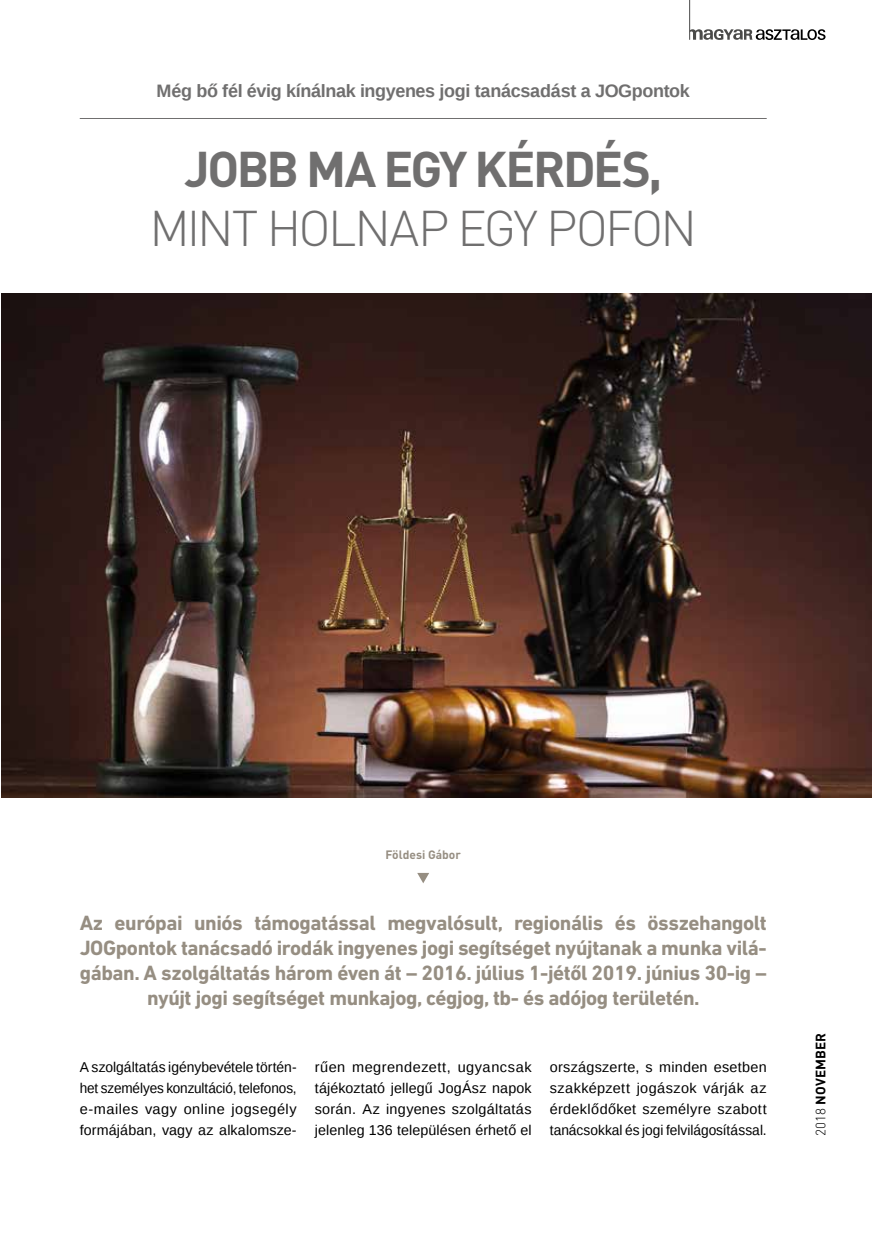
<style>
.page{position:relative;width:872px;height:1242px;background:#fff}
.page>*{position:absolute;margin:0;border:0;box-sizing:border-box;transform-origin:0 0}
.t1{font:300 49.5px "DIN Pro";letter-spacing:-.055em;color:#706f6f}
.t2{font:700 49.5px "DIN Pro";letter-spacing:-.05em;color:#706f6f}
.t3{font:700 21px/25.2px "DIN Next LT Pro";letter-spacing:-.02em;color:#968e82;text-align:center}
.t4{font:700 18px "Liberation Sans";letter-spacing:-.02em;color:#706f6f}
.t5{font:14.25px/21px "Liberation Sans";letter-spacing:.01em;color:#000;text-align:justify}
.t6{font:700 13.5px "DIN Pro";letter-spacing:.01em;color:#000}
.t7{font:700 12px "DIN Pro";color:#968e82}
.s1{font-weight:300}
</style>
<div class="page">
<svg style="left:690px;top:29px;width:135px;height:11px"></svg>
<hr style="left:689px;top:0;width:1px;height:40px;background:#4a4a49">
<hr style="left:80px;top:118px;width:686px;height:1px;background:#706f6f">
<img style="left:1px;top:293px;width:871px;height:504px">
<svg style="left:417px;top:873px;width:12px;height:10px"></svg>
<p class="t4" style="left:157px;top:78px;width:535px">Még bő fél évig kínálnak ingyenes jogi tanácsadást a JOGpontok</p>
<h1 class="t2" style="left:184px;top:135px;width:479px">JOBB MA EGY KÉRDÉS,</h1>
<h1 class="t1" style="left:149px;top:194px;width:549px">MINT HOLNAP EGY POFON</h1>
<p class="t7" style="left:385px;top:846px;width:77px">Földesi Gábor</p>
<p class="t3" style="left:80px;top:909px;width:688px">Az európai uniós támogatással megvalósult, regionális és összehangolt JOGpontok tanácsadó irodák ingyenes jogi segítséget nyújtanak a munka vilá&shy;gában. A szolgáltatás három éven át – 2016. július 1-jétől 2019. június 30-ig – nyújt jogi segítséget munkajog, cégjog, tb- és adójog területén.</p>
<p class="t5" style="left:80px;top:1057px;width:218px">A szolgáltatás igénybevétele történ&shy;het személyes konzultáció, telefonos, e-mailes vagy online jogsegély formájában, vagy az alkalomsze-</p>
<p class="t5" style="left:315px;top:1057px;width:218px">rűen megrendezett, ugyancsak tájékoztató jellegű JogÁsz napok során. Az ingyenes szolgáltatás jelenleg 136 településen érhető el</p>
<p class="t5" style="left:550px;top:1057px;width:218px">országszerte, s minden esetben szakképzett jogászok várják az érdeklődőket személyre szabott tanácsokkal és jogi felvilágosítással.</p>
<p class="t6" style="left:811px;top:1135px;width:104px;rotate:-90deg"><span class="s1">2018</span> NOVEMBER</p>
</div>
